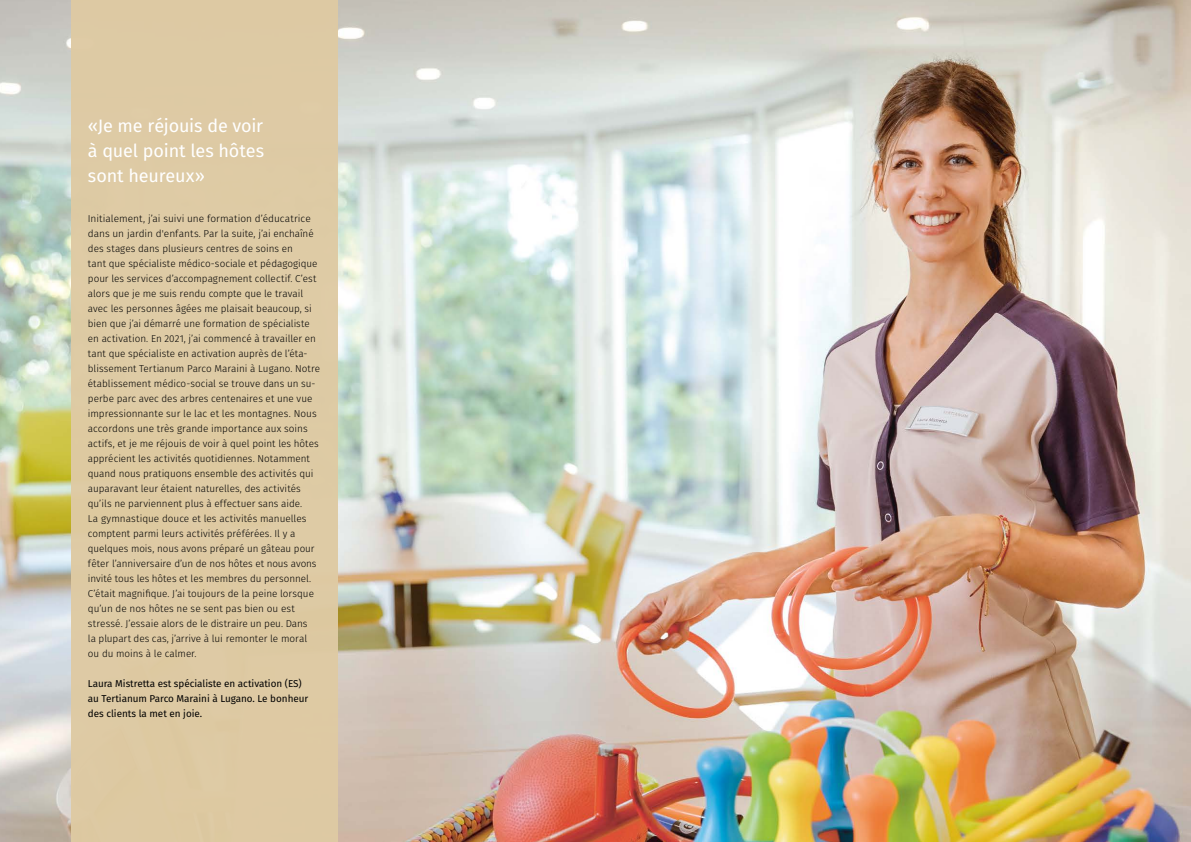
<style>
.page{position:relative;width:1191px;height:842px;background:#fff}
.page>*{position:absolute;margin:0;border:0;box-sizing:border-box;transform-origin:0 0}
.t1{font:18px/25px "Fira Sans";letter-spacing:-.01em;color:#fff;text-align:justify}
.t2{font:300 10px/15px "Fira Sans";color:#000}
.t3{font:10px/15px "Fira Sans";color:#000}
</style>
<div class="page">
<img style="left:0;top:0;width:1191px;height:842px">
<div style="left:71px;top:0;width:266px;height:842px;background:#decaa4"></div>
<h1 class="t1" style="left:88px;top:112px;width:178px">«Je me réjouis de voir à quel point les hôtes sont heureux»</h1>
<p class="t2" style="left:88px;top:211px;width:234px">Initialement, j’ai suivi une formation d’éducatrice dans un jardin d'enfants. Par la suite, j’ai enchaîné des stages dans plusieurs centres de soins en<br>tant que spécialiste médico-sociale et pédagogique pour les services d’accompagnement collectif. C’est alors que je me suis rendu compte que le travail avec les personnes âgées me plaisait beaucoup, si bien que j’ai démarré une formation de spécialiste en activation. En 2021, j’ai commencé à travailler en tant que spécialiste en activation auprès de l’éta&shy;blissement Tertianum Parco Maraini à Lugano. Notre établissement médico-social se trouve dans un su&shy;perbe parc avec des arbres centenaires et une vue impressionnante sur le lac et les montagnes. Nous accordons une très grande importance aux soins actifs, et je me réjouis de voir à quel point les hôtes apprécient les activités quotidiennes. Notamment quand nous pratiquons ensemble des activités qui auparavant leur étaient naturelles, des activités qu’ils ne parviennent plus à effectuer sans aide.<br>La gymnastique douce et les activités manuelles comptent parmi leurs activités préférées. Il y a quelques mois, nous avons préparé un gâteau pour fêter l’anniversaire d’un de nos hôtes et nous avons invité tous les hôtes et les membres du personnel.<br>C’était magnifique. J’ai toujours de la peine lorsque qu’un de nos hôtes ne se sent pas bien ou est stressé. J’essaie alors de le distraire un peu. Dans<br>la plupart des cas, j’arrive à lui remonter le moral ou du moins à le calmer.</p>
<p class="t3" style="left:88px;top:675px;width:222px">Laura Mistretta est spécialiste en activation (ES) au Tertianum Parco Maraini à Lugano. Le bonheur des clients la met en joie.</p>
</div>
